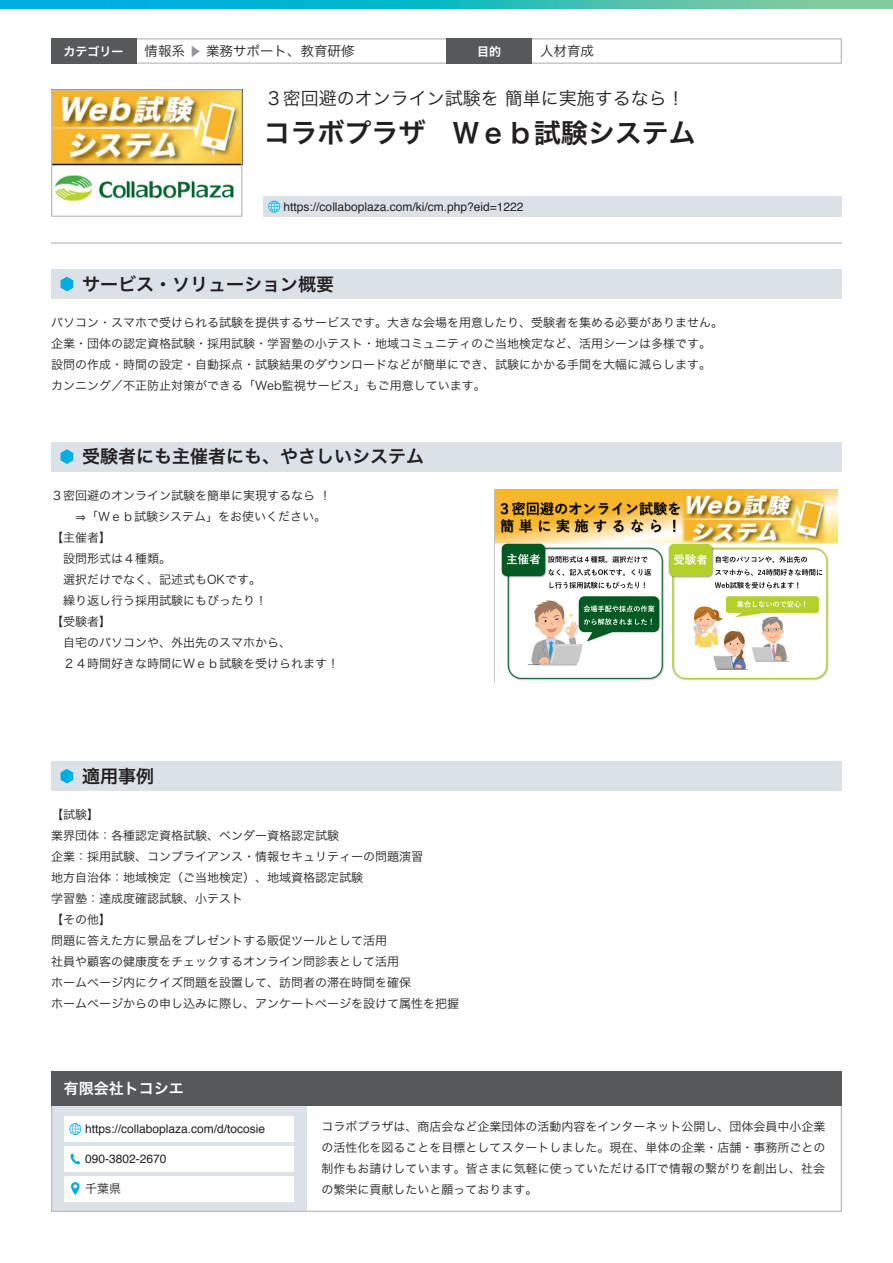
<style>
.page{position:relative;width:893px;height:1263px;background:#fff}
.page>*{position:absolute;margin:0;border:0;box-sizing:border-box;transform-origin:0 0}
.t1{font:27px "Hira Kaku Pro N W6";color:#231f20}
.t2{font:18px "Hira Kaku Pro N W6";color:#231f20}
.t3{font:18px "Hira Kaku Pro N W3";color:#231f20}
.t4{font:15px "Hira Kaku Pro N W6";color:#fff}
.t5{font:13.5px "Hira Kaku Pro N W3";color:#231f20}
.t6{font:12px/21px "Hira Kaku Pro N W3";color:#231f20}
.t7{font:12px "Helvetica";color:#231f20}
.t8{font:12px "Hira Kaku Pro N W6";color:#fff}
.s1{font-size:12px;color:#939598}
</style>
<div class="page">
<div style="left:51px;top:1106px;width:255px;height:106px;background:#dae2e7"></div>
<div style="left:64px;top:1116px;width:229px;height:26px;background:#fff"></div>
<div style="left:64px;top:1146px;width:229px;height:25px;background:#fff"></div>
<div style="left:64px;top:1176px;width:229px;height:25px;background:#fff"></div>
<hr style="left:51px;top:242px;width:791px;height:2px;background:#bcbdc0">
<div style="left:51px;top:1071px;width:791px;height:35px;background:#57585a"></div>
<div style="left:51px;top:269px;width:791px;height:30px;background:#dae2e7"></div>
<svg style="left:61px;top:277px;width:12px;height:14px"></svg>
<div style="left:51px;top:442px;width:791px;height:29px;background:#dae2e7"></div>
<svg style="left:61px;top:449px;width:12px;height:15px"></svg>
<div style="left:51px;top:761px;width:791px;height:30px;background:#dae2e7"></div>
<svg style="left:61px;top:769px;width:12px;height:14px"></svg>
<svg style="left:0;top:0;width:893px;height:9px;background:#2bbac1"></svg>
<div style="left:51px;top:38px;width:791px;height:26px;border:1px solid #bcbdc0"></div>
<div style="left:51px;top:38px;width:85px;height:26px;background:#57585a"></div>
<div style="left:446px;top:38px;width:85px;height:26px;background:#57585a"></div>
<svg style="left:71px;top:1182px;width:9px;height:13px"></svg>
<svg style="left:70px;top:1153px;width:10px;height:12px"></svg>
<svg style="left:69px;top:1123px;width:12px;height:12px"></svg>
<img style="left:494px;top:489px;width:344px;height:193px">
<div style="left:264px;top:196px;width:578px;height:21px;background:#dae2e7"></div>
<svg style="left:268px;top:201px;width:12px;height:12px"></svg>
<img style="left:53px;top:91px;width:187px;height:111px">
<div style="left:51px;top:89px;width:191px;height:128px;border:1px solid #bcbdc0"></div>
<p class="t5" style="left:145px;top:39px;width:211px">情報系 <span class="s1">▶</span> 業務サポート、教育研修</p>
<p class="t5" style="left:540px;top:39px;width:55px">人材育成</p>
<p class="t8" style="left:64px;top:40px;width:61px">カテゴリー</p>
<p class="t8" style="left:477px;top:40px;width:25px">目的</p>
<h2 class="t3" style="left:265px;top:82px;width:421px">３密回避のオンライン試験を 簡単に実施するなら！</h2>
<h1 class="t1" style="left:264px;top:108px;width:434px">コラボプラザ　Ｗｅｂ試験システム</h1>
<p class="t7" style="left:284px;top:197px;width:241px">https://collaboplaza.com/ki/cm.php?eid=1222</p>
<h2 class="t2" style="left:82px;top:268px;width:253px">サービス・ソリューション概要</h2>
<p class="t6" style="left:51px;top:311px;width:673px">パソコン・スマホで受けられる試験を提供するサービスです。大きな会場を用意したり、受験者を集める必要がありません。企業・団体の認定資格試験・採用試験・学習塾の小テスト・地域コミュニティのご当地検定など、活用シーンは多様です。設問の作成・時間の設定・自動採点・試験結果のダウンロードなどが簡単にでき、試験にかかる手間を大幅に減らします。カンニング／不正防止対策ができる「Web監視サービス」もご用意しています。</p>
<h2 class="t2" style="left:82px;top:440px;width:343px">受験者にも主催者にも、やさしいシステム</h2>
<p class="t6" style="left:51px;top:484px;width:289px">３密回避のオンライン試験を簡単に実現するなら ！　　⇒「Ｗｅｂ試験システム」をお使いください。【主催者】<br>　設問形式は４種類。<br>　選択だけでなく、記述式もOKです。<br>　繰り返し行う採用試験にもぴったり！<br>【受験者】<br>　自宅のパソコンや、外出先のスマホから、<br>　２４時間好きな時間にＷｅｂ試験を受けられます！</p>
<h2 class="t2" style="left:82px;top:760px;width:73px">適用事例</h2>
<p class="t6" style="left:51px;top:803px;width:409px">【試験】<br>業界団体：各種認定資格試験、ベンダー資格認定試験<br>企業：採用試験、コンプライアンス・情報セキュリティーの問題演習<br>地方自治体：地域検定（ご当地検定）、地域資格認定試験<br>学習塾：達成度確認試験、小テスト<br>【その他】<br>問題に答えた方に景品をプレゼントする販促ツールとして活用<br>社員や顧客の健康度をチェックするオンライン問診表として活用<br>ホームページ内にクイズ問題を設置して、訪問者の滞在時間を確保<br>ホームページからの申し込みに際し、アンケートページを設けて属性を把握</p>
<p class="t4" style="left:64px;top:1075px;width:121px">有限会社トコシエ</p>
<p class="t7" style="left:85px;top:1120px;width:182px">https://collaboplaza.com/d/tocosie</p>
<p class="t7" style="left:85px;top:1150px;width:83px">090-3802-2670</p>
<p class="t6" style="left:85px;top:1177px;width:38px">千葉県</p>
<p class="t6" style="left:321px;top:1115px;width:505px;text-align:justify">コラボプラザは、商店会など企業団体の活動内容をインターネット公開し、団体会員中小企業の活性化を図ることを目標としてスタートしました。現在、単体の企業・店舗・事務所ごとの制作もお請けしています。皆さまに気軽に使っていただけるITで情報の繋がりを創出し、社会の繁栄に貢献したいと願っております。</p>
</div>
